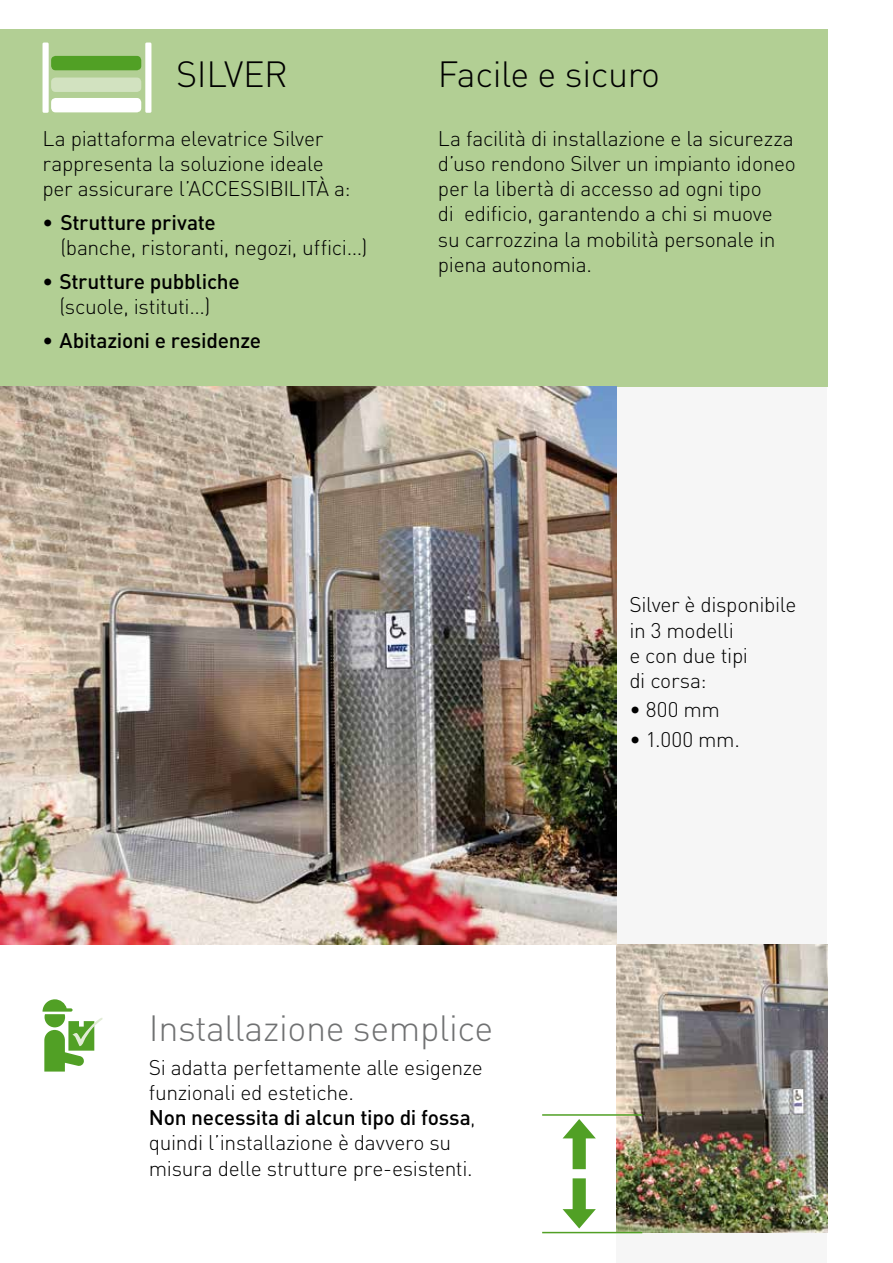
<style>
.page{position:relative;width:893px;height:1263px;background:#fff}
.page>*{position:absolute;margin:0;border:0;box-sizing:border-box;transform-origin:0 0}
.t1{font:300 36px "DIN";letter-spacing:-.01em;color:#707172}
.t2{font:300 36px "DIN";letter-spacing:-.01em;color:#000}
.t3{font:300 21px/25.2px "DIN";letter-spacing:-.015em;color:#000}
.t4{font:500 21px "DIN";letter-spacing:-.015em;color:#000}
.s1{font-weight:500}
</style>
<div class="page">
<div style="left:617px;top:54px;width:210px;height:1209px;background:#f6f6f6"></div>
<div style="left:0;top:30px;width:827px;height:357px;background:#b2cf94"></div>
<div style="left:51px;top:98px;width:90px;height:14px;background:#fff;border-radius:5px"></div>
<div style="left:51px;top:78px;width:90px;height:14px;background:#d2e2c0;border-radius:5px"></div>
<div style="left:51px;top:56px;width:90px;height:14px;background:#51a025;border-radius:5px"></div>
<div style="left:43px;top:43px;width:6px;height:70px;background:#fff;border-radius:2px"></div>
<div style="left:145px;top:43px;width:6px;height:70px;background:#fff;border-radius:2px"></div>
<img style="left:0;top:387px;width:617px;height:557px">
<img style="left:617px;top:944px;width:210px;height:288px">
<svg style="left:563px;top:1119px;width:33px;height:50px"></svg>
<svg style="left:563px;top:1178px;width:33px;height:50px"></svg>
<hr style="left:542px;top:1114px;width:100px;height:2px;background:#51a025">
<hr style="left:542px;top:1232px;width:100px;height:1px;background:#51a025">
<svg style="left:43px;top:999px;width:59px;height:72px"></svg>
<h1 class="t2" style="left:176px;top:52px;width:113px">SILVER</h1>
<p class="t3" style="left:43px;top:125px;width:309px">La piattaforma elevatrice Silver rappresenta la soluzione ideale per assicurare l’ACCESSIBILITÀ a:</p>
<p class="t4" style="left:43px;top:209px;width:175px">• Strutture private</p>
<p class="t3" style="left:61px;top:235px;width:309px">(banche, ristoranti, negozi, uffici...)</p>
<p class="t4" style="left:43px;top:268px;width:199px">• Strutture pubbliche</p>
<p class="t3" style="left:60px;top:293px;width:152px">(scuole, istituti...)</p>
<p class="t4" style="left:43px;top:327px;width:220px">• Abitazioni e residenze</p>
<h1 class="t2" style="left:438px;top:52px;width:223px">Facile e sicuro</h1>
<p class="t3" style="left:438px;top:125px;width:359px">La facilità di installazione e la sicurezza d’uso rendono Silver un impianto idoneo per la libertà di accesso ad ogni tipo<br>di edificio, garantendo a chi si muove su carrozzina la mobilità personale in piena autonomia.</p>
<p class="t3" style="left:629px;top:592px;width:169px">Silver è disponibile in 3 modelli<br>e con due tipi<br>di corsa:</p>
<p class="t3" style="left:629px;top:697px;width:92px">• 800 mm</p>
<p class="t3" style="left:629px;top:726px;width:112px">• 1.000 mm.</p>
<h1 class="t1" style="left:149px;top:1006px;width:346px">Installazione semplice</h1>
<p class="t3" style="left:149px;top:1054px;width:336px">Si adatta perfettamente alle esigenze funzionali ed estetiche.<br><span class="s1">Non necessita di alcun tipo di fossa</span>, quindi l’installazione è davvero su misura delle strutture pre-esistenti.</p>
</div>
